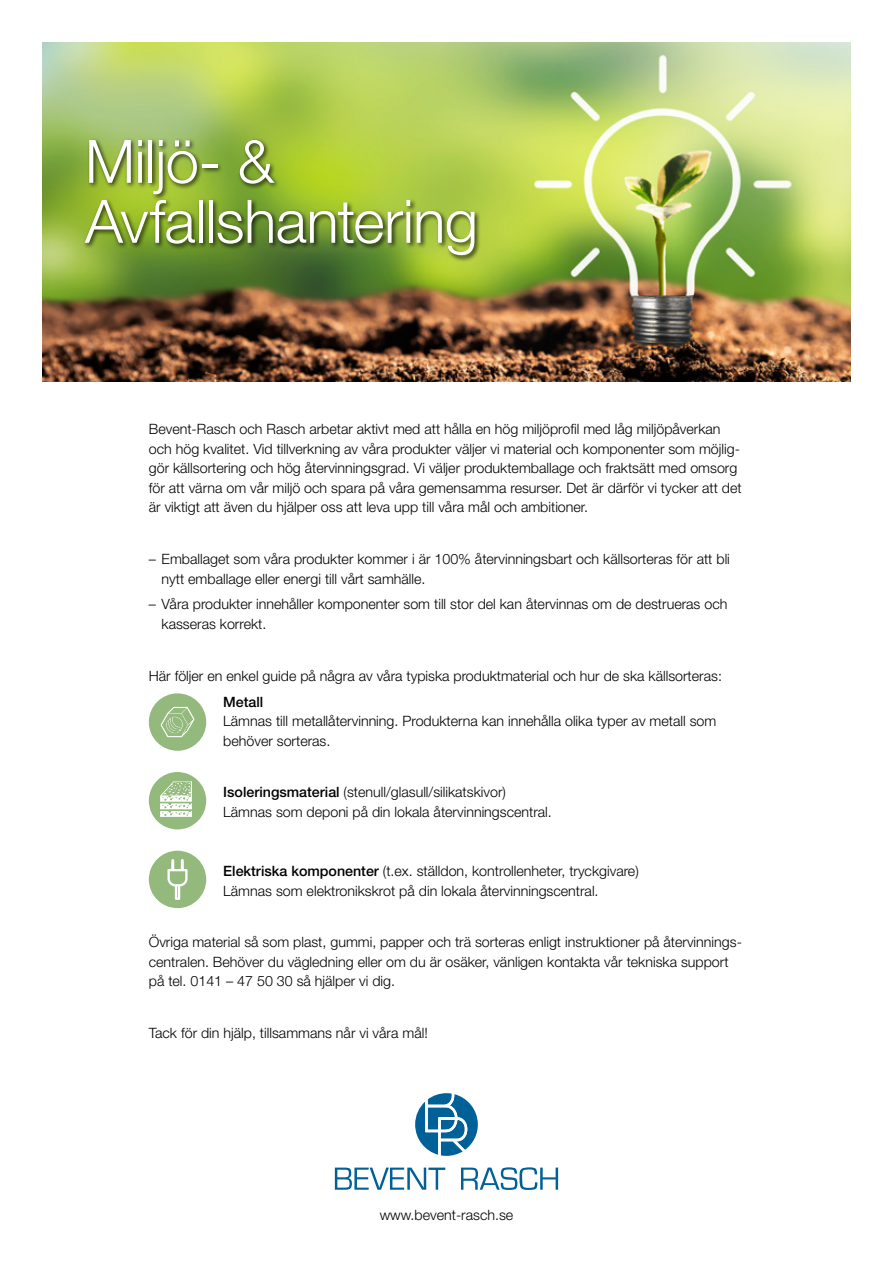
<style>
.page{position:relative;width:893px;height:1263px;background:#fff}
.page>*{position:absolute;margin:0;border:0;box-sizing:border-box;transform-origin:0 0}
.t1{font:300 60px/60px "Helvetica Neue LT Std";letter-spacing:-.01em;color:#fff}
.t2{font:300 14.25px/19.5px "Helvetica Neue LT Std";color:#000}
.t3{font:500 14.25px "Helvetica Neue LT Std";color:#000}
.s1{font-weight:500}
</style>
<div class="page">
<img style="left:43px;top:43px;width:807px;height:339px">
<svg style="left:415px;top:1093px;width:63px;height:63px"></svg>
<svg style="left:335px;top:1167px;width:110px;height:23px"></svg>
<svg style="left:461px;top:1167px;width:97px;height:23px"></svg>
<div style="left:82px;top:138px;width:399px;height:124px;background:#000;opacity:.75"></div>
<div style="left:149px;top:772px;width:57px;height:57px;background:#93b97d;border-radius:50%"></div>
<svg style="left:160px;top:781px;width:32px;height:36px"></svg>
<div style="left:149px;top:851px;width:57px;height:57px;background:#93b97d;border-radius:50%"></div>
<svg style="left:167px;top:859px;width:21px;height:41px"></svg>
<div style="left:149px;top:693px;width:57px;height:58px;background:#93b97d;border-radius:50%"></div>
<svg style="left:160px;top:707px;width:35px;height:31px"></svg>
<h1 class="t1" style="left:85px;top:130px;width:394px">Miljö- &amp;<br>Avfallshantering</h1>
<p class="t2" style="left:149px;top:419px;width:594px">Bevent-Rasch och Rasch arbetar aktivt med att hålla en hög miljöprofil med låg miljöpåverkan och hög kvalitet. Vid tillverkning av våra produkter väljer vi material och komponenter som möjlig&shy;gör källsortering och hög återvinningsgrad. Vi väljer produktemballage och fraktsätt med omsorg för att värna om vår miljö och spara på våra gemensamma resurser. Det är därför vi tycker att det är viktigt att även du hjälper oss att leva upp till våra mål och ambitioner.</p>
<p class="t2" style="left:162px;top:549px;width:570px;text-indent:-13px">– Emballaget som våra produkter kommer i är 100% återvinningsbart och källsorteras för att bli nytt emballage eller energi till vårt samhälle.</p>
<p class="t2" style="left:162px;top:594px;width:567px;text-indent:-13px">– Våra produkter innehåller komponenter som till stor del kan återvinnas om de destrueras och kasseras korrekt.</p>
<p class="t2" style="left:149px;top:666px;width:575px">Här följer en enkel guide på några av våra typiska produktmaterial och hur de ska källsorteras:</p>
<p class="t3" style="left:223px;top:693px;width:42px">Metall</p>
<p class="t2" style="left:223px;top:711px;width:495px">Lämnas till metallåtervinning. Produkterna kan innehålla olika typer av metall som behöver sorteras.</p>
<p class="t2" style="left:223px;top:782px;width:330px"><span class="s1">Isoleringsmaterial</span> (stenull/glasull/silikatskivor)<br>Lämnas som deponi på din lokala återvinningscentral.</p>
<p class="t2" style="left:223px;top:861px;width:417px"><span class="s1">Elektriska komponenter</span> (t.ex. ställdon, kontrollenheter, tryckgivare)<br>Lämnas som elektronikskrot på din lokala återvinningscentral.</p>
<p class="t2" style="left:149px;top:932px;width:595px">Övriga material så som plast, gummi, papper och trä sorteras enligt instruktioner på återvinnings&shy;centralen. Behöver du vägledning eller om du är osäker, vänligen kontakta vår tekniska support på tel. 0141 – 47 50 30 så hjälper vi dig.</p>
<p class="t2" style="left:149px;top:1023px;width:280px">Tack för din hjälp, tillsammans når vi våra mål!</p>
<p class="t2" style="left:380px;top:1205px;width:135px">www.bevent-rasch.se</p>
</div>
